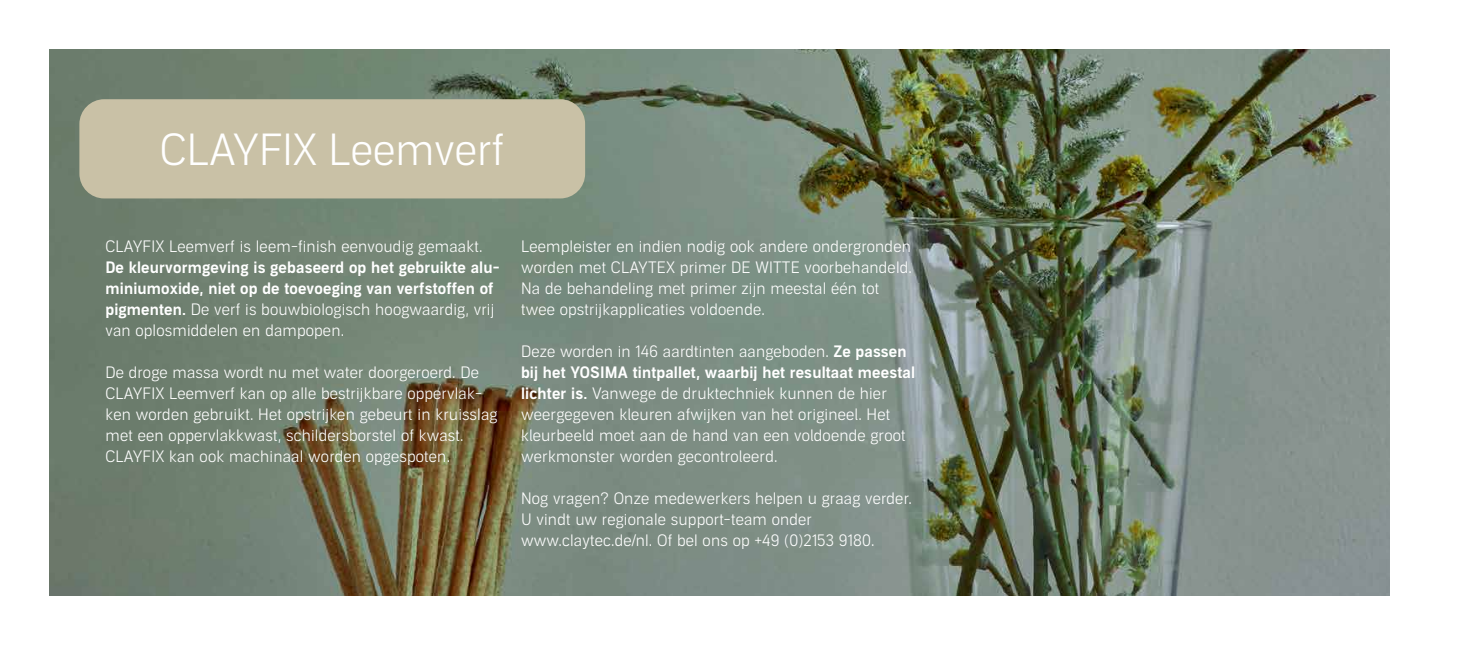
<style>
.page{position:relative;width:1474px;height:645px;background:#fff}
.page>*{position:absolute;margin:0;border:0;box-sizing:border-box;transform-origin:0 0}
.t1{font:300 42.88px "Aago";color:#fff}
.t2{font:300 15.75px/21px "Aago";letter-spacing:.01em;color:#fff}
.t3{font:15.75px/21px "Aago Sm";letter-spacing:.01em;color:#fff}
.s1{font-family:"Aago Sm";font-weight:400}
</style>
<div class="page">
<img style="left:50px;top:50px;width:1339px;height:545px">
<div style="left:79px;top:99px;width:506px;height:99px;background:#c9c1a6;border-radius:25px"></div>
<h1 class="t1" style="left:160px;top:125px;width:346px">CLAYFIX Leemverf</h1>
<p class="t2" style="left:105px;top:236px;width:378px">CLAYFIX Leemverf is leem-finish eenvoudig gemaakt.</p>
<p class="t3" style="left:105px;top:257px;width:396px">De kleurvormgeving is gebaseerd op het gebruikte alu&shy;miniumoxide, niet op de toevoeging van verfstoffen of</p>
<p class="t2" style="left:105px;top:299px;width:390px"><span class="s1">pigmenten.</span> De verf is bouwbiologisch hoogwaardig, vrij van oplosmiddelen en dampopen.</p>
<p class="t2" style="left:105px;top:362px;width:393px">De droge massa wordt nu met water doorgeroerd. De CLAYFIX Leemverf kan op alle bestrijkbare oppervlak&shy;ken worden gebruikt. Het opstrijken gebeurt in kruisslag met een oppervlakkwast, schildersborstel of kwast.<br>CLAYFIX kan ook machinaal worden opgespoten.</p>
<p class="t2" style="left:521px;top:236px;width:392px">Leempleister en indien nodig ook andere ondergronden worden met CLAYTEX primer DE WITTE voorbehandeld.<br>Na de behandeling met primer zijn meestal één tot twee opstrijkapplicaties voldoende.</p>
<p class="t2" style="left:521px;top:341px;width:387px">Deze worden in 146 aardtinten aangeboden. <span class="s1">Ze passen</span></p>
<p class="t3" style="left:521px;top:362px;width:395px">bij het YOSIMA tintpallet, waarbij het resultaat meestal</p>
<p class="t2" style="left:521px;top:383px;width:386px"><span class="s1">lichter is.</span> Vanwege de druktechniek kunnen de hier weergegeven kleuren afwijken van het origineel. Het kleurbeeld moet aan de hand van een voldoende groot werkmonster worden gecontroleerd.</p>
<p class="t2" style="left:521px;top:488px;width:392px">Nog vragen? Onze medewerkers helpen u graag verder.<br>U vindt uw regionale support-team onder www.claytec.de/nl. Of bel ons op +49 (0)2153 9180.</p>
</div>
